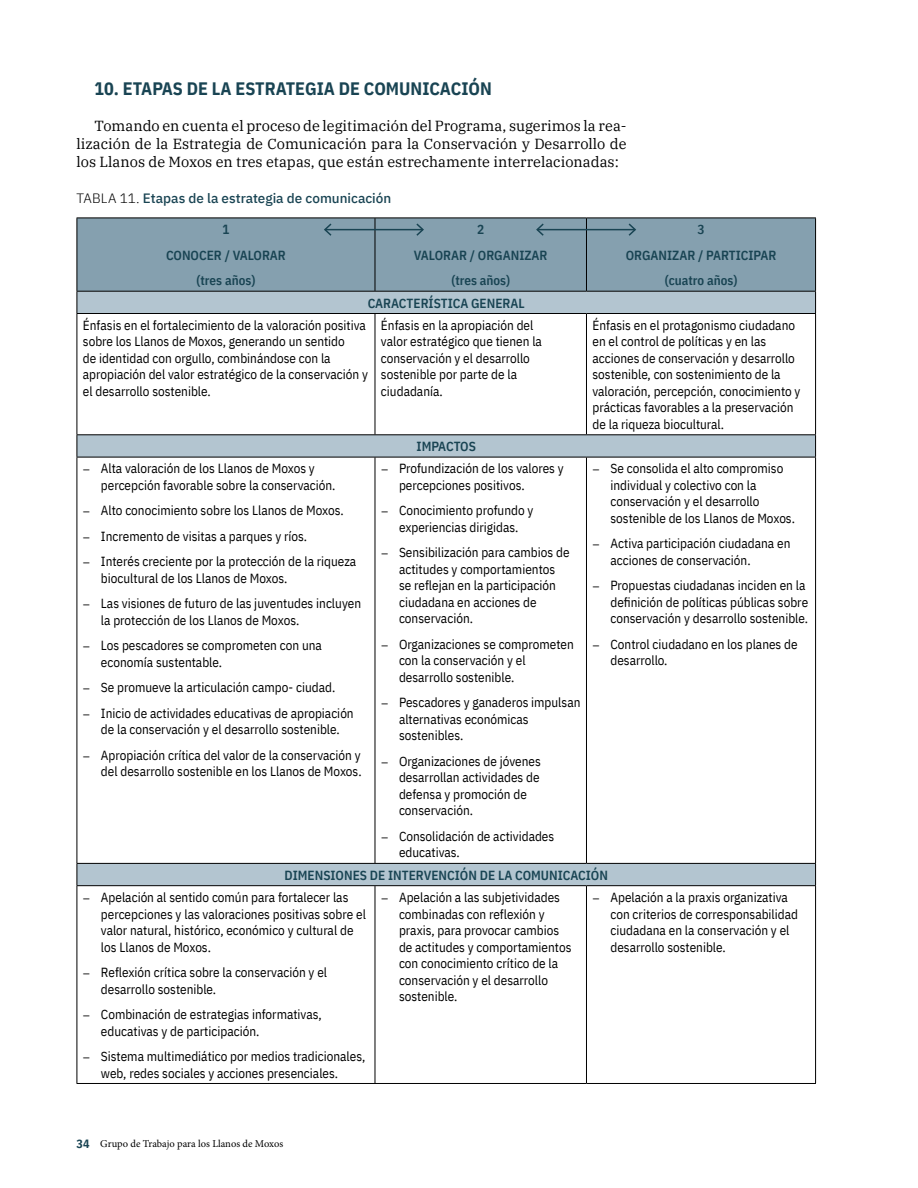
<style>
.page{position:relative;width:918px;height:1188px;background:#fff}
.page>*{position:absolute;margin:0;border:0;box-sizing:border-box;transform-origin:0 0}
.t1{font:700 18px "IBM Plex Sans Cond";color:#194453}
.t2{font:14.55px/18px "IBM Plex Serif";color:#000;text-align:justify}
.t3{font:500 13.5px "IBM Plex Sans";color:#194453}
.t4{font:13.2px/16.5px "IBM Plex Sans Cond";color:#000}
.t5{font:600 13.2px/25.5px "IBM Plex Sans Cond";color:#194453;text-align:center}
.t6{font:10.5px "Minion Pro";color:#000}
.s1{font-weight:300;color:#000}
.s2{font-family:"IBM Plex Sans Cond";font-weight:700;font-size:12px;color:#194453}
</style>
<div class="page">
<div style="left:78px;top:219px;width:737px;height:72px;background:#85a0af"></div>
<svg style="left:78px;top:292px;width:737px;height:593px"></svg>
<svg style="left:815px;top:292px;width:1px;height:21px"></svg>
<svg style="left:815px;top:435px;width:1px;height:22px"></svg>
<svg style="left:815px;top:864px;width:1px;height:21px"></svg>
<hr style="left:375px;top:218px;width:1px;height:73px;background:#000">
<hr style="left:77px;top:314px;width:1px;height:120px;background:#000">
<hr style="left:815px;top:314px;width:1px;height:120px;background:#000">
<hr style="left:77px;top:457px;width:1px;height:406px;background:#000">
<hr style="left:815px;top:457px;width:1px;height:406px;background:#000">
<hr style="left:77px;top:886px;width:1px;height:197px;background:#000">
<hr style="left:815px;top:886px;width:1px;height:197px;background:#000">
<hr style="left:77px;top:218px;width:298px;height:1px;background:#000">
<hr style="left:77px;top:218px;width:1px;height:73px;background:#000">
<hr style="left:375px;top:218px;width:211px;height:1px;background:#000">
<hr style="left:586px;top:218px;width:230px;height:1px;background:#000">
<hr style="left:586px;top:218px;width:1px;height:73px;background:#000">
<hr style="left:815px;top:218px;width:1px;height:73px;background:#000">
<hr style="left:77px;top:291px;width:298px;height:1px;background:#000">
<svg style="left:77px;top:292px;width:1px;height:21px"></svg>
<hr style="left:375px;top:291px;width:211px;height:1px;background:#000">
<hr style="left:586px;top:291px;width:230px;height:1px;background:#000">
<hr style="left:77px;top:313px;width:298px;height:1px;background:#000">
<hr style="left:375px;top:313px;width:211px;height:1px;background:#000">
<hr style="left:375px;top:314px;width:1px;height:120px;background:#000">
<hr style="left:586px;top:313px;width:230px;height:1px;background:#000">
<hr style="left:586px;top:314px;width:1px;height:120px;background:#000">
<hr style="left:77px;top:434px;width:298px;height:1px;background:#000">
<svg style="left:77px;top:435px;width:1px;height:22px"></svg>
<hr style="left:375px;top:434px;width:211px;height:1px;background:#000">
<hr style="left:586px;top:434px;width:230px;height:1px;background:#000">
<hr style="left:77px;top:457px;width:298px;height:1px;background:#000">
<hr style="left:375px;top:457px;width:211px;height:1px;background:#000">
<hr style="left:375px;top:457px;width:1px;height:406px;background:#000">
<hr style="left:586px;top:457px;width:230px;height:1px;background:#000">
<hr style="left:586px;top:457px;width:1px;height:406px;background:#000">
<hr style="left:77px;top:863px;width:298px;height:1px;background:#000">
<svg style="left:77px;top:864px;width:1px;height:21px"></svg>
<hr style="left:375px;top:863px;width:211px;height:1px;background:#000">
<hr style="left:586px;top:863px;width:230px;height:1px;background:#000">
<hr style="left:77px;top:885px;width:298px;height:1px;background:#000">
<hr style="left:375px;top:885px;width:211px;height:1px;background:#000">
<hr style="left:375px;top:886px;width:1px;height:197px;background:#000">
<hr style="left:586px;top:885px;width:230px;height:1px;background:#000">
<hr style="left:586px;top:886px;width:1px;height:197px;background:#000">
<hr style="left:77px;top:1083px;width:298px;height:1px;background:#000">
<hr style="left:375px;top:1083px;width:211px;height:1px;background:#000">
<hr style="left:586px;top:1083px;width:230px;height:1px;background:#000">
<hr style="left:325px;top:229px;width:98px;height:1px;background:#194453">
<svg style="left:323px;top:222px;width:10px;height:15px"></svg>
<svg style="left:415px;top:222px;width:10px;height:15px"></svg>
<hr style="left:537px;top:229px;width:98px;height:1px;background:#194453">
<svg style="left:535px;top:222px;width:10px;height:15px"></svg>
<svg style="left:627px;top:222px;width:10px;height:15px"></svg>
<svg style="left:83px;top:470px;width:10px;height:4px"></svg>
<svg style="left:83px;top:512px;width:10px;height:4px"></svg>
<svg style="left:83px;top:537px;width:10px;height:5px"></svg>
<svg style="left:83px;top:563px;width:10px;height:4px"></svg>
<svg style="left:83px;top:605px;width:10px;height:4px"></svg>
<svg style="left:83px;top:647px;width:10px;height:4px"></svg>
<svg style="left:83px;top:689px;width:10px;height:4px"></svg>
<svg style="left:83px;top:714px;width:10px;height:5px"></svg>
<svg style="left:83px;top:756px;width:10px;height:5px"></svg>
<svg style="left:382px;top:470px;width:10px;height:4px"></svg>
<svg style="left:382px;top:512px;width:10px;height:4px"></svg>
<svg style="left:382px;top:554px;width:10px;height:4px"></svg>
<svg style="left:382px;top:645px;width:10px;height:5px"></svg>
<svg style="left:382px;top:704px;width:10px;height:4px"></svg>
<svg style="left:382px;top:762px;width:10px;height:5px"></svg>
<svg style="left:382px;top:837px;width:10px;height:5px"></svg>
<svg style="left:593px;top:470px;width:10px;height:4px"></svg>
<svg style="left:593px;top:545px;width:10px;height:4px"></svg>
<svg style="left:593px;top:587px;width:10px;height:4px"></svg>
<svg style="left:593px;top:645px;width:10px;height:5px"></svg>
<h1 class="t1" style="left:95px;top:74px;width:399px">10. ETAPAS DE LA ESTRATEGIA DE COMUNICACIÓN</h1>
<p class="t2" style="left:77px;top:115px;width:552px;text-indent:18px">Tomando en cuenta el proceso de legitimación del Programa, sugerimos la rea&shy;lización de la Estrategia de Comunicación para la Conservación y Desarrollo de los Llanos de Moxos en tres etapas, que están estrechamente interrelacionadas:</p>
<p class="t3" style="left:77px;top:187px;width:316px"><span class="s1">TABLA 11.</span> Etapas de la estrategia de comunicación</p>
<p class="t5" style="left:166px;top:216px;width:121px">1<br>CONOCER / VALORAR (tres años)</p>
<p class="t5" style="left:414px;top:216px;width:135px">2<br>VALORAR / ORGANIZAR (tres años)</p>
<p class="t5" style="left:626px;top:216px;width:152px">3<br>ORGANIZAR / PARTICIPAR (cuatro años)</p>
<p class="t5" style="left:368px;top:289px;width:159px">CARACTERÍSTICA GENERAL</p>
<p class="t4" style="left:83px;top:316px;width:287px">Énfasis en el fortalecimiento de la valoración positiva sobre los Llanos de Moxos, generando un sentido<br>de identidad con orgullo, combinándose con la apropiación del valor estratégico de la conservación y el desarrollo sostenible.</p>
<p class="t4" style="left:381px;top:316px;width:162px">Énfasis en la apropiación del valor estratégico que tienen la conservación y el desarrollo sostenible por parte de la ciudadanía.</p>
<p class="t4" style="left:593px;top:316px;width:210px">Énfasis en el protagonismo ciudadano en el control de políticas y en las acciones de conservación y desarrollo sostenible, con sostenimiento de la valoración, percepción, conocimiento y prácticas favorables a la preservación de la riqueza biocultural.</p>
<p class="t5" style="left:417px;top:433px;width:61px">IMPACTOS</p>
<p class="t4" style="left:101px;top:459px;width:236px">Alta valoración de los Llanos de Moxos y percepción favorable sobre la conservación.</p>
<p class="t4" style="left:101px;top:497px;width:257px;line-height:25.5px">Alto conocimiento sobre los Llanos de Moxos.<br>Incremento de visitas a parques y ríos.<br>Interés creciente por la protección de la riqueza</p>
<p class="t4" style="left:101px;top:564px;width:262px;line-height:25.5px">biocultural de los Llanos de Moxos.<br>Las visiones de futuro de las juventudes incluyen</p>
<p class="t4" style="left:101px;top:606px;width:223px;line-height:25.5px">la protección de los Llanos de Moxos.<br>Los pescadores se comprometen con una</p>
<p class="t4" style="left:101px;top:648px;width:254px;line-height:25.5px">economía sustentable.<br>Se promueve la articulación campo- ciudad.<br>Inicio de actividades educativas de apropiación</p>
<p class="t4" style="left:101px;top:716px;width:261px;line-height:25.5px">de la conservación y el desarrollo sostenible.<br>Apropiación crítica del valor de la conservación y</p>
<p class="t4" style="left:101px;top:762px;width:262px">del desarrollo sostenible en los Llanos de Moxos.</p>
<p class="t4" style="left:399px;top:459px;width:166px">Profundización de los valores y percepciones positivos.</p>
<p class="t4" style="left:399px;top:501px;width:136px">Conocimiento profundo y experiencias dirigidas.</p>
<p class="t4" style="left:399px;top:543px;width:172px">Sensibilización para cambios de actitudes y comportamientos se reflejan en la participación ciudadana en acciones de conservación.</p>
<p class="t4" style="left:399px;top:635px;width:176px">Organizaciones se comprometen con la conservación y el desarrollo sostenible.</p>
<p class="t4" style="left:399px;top:693px;width:183px">Pescadores y ganaderos impulsan alternativas económicas sostenibles.</p>
<p class="t4" style="left:399px;top:752px;width:143px">Organizaciones de jóvenes desarrollan actividades de defensa y promoción de conservación.</p>
<p class="t4" style="left:399px;top:827px;width:157px">Consolidación de actividades educativas.</p>
<p class="t4" style="left:611px;top:459px;width:186px">Se consolida el alto compromiso individual y colectivo con la conservación y el desarrollo sostenible de los Llanos de Moxos.</p>
<p class="t4" style="left:611px;top:534px;width:181px">Activa participación ciudadana en acciones de conservación.</p>
<p class="t4" style="left:611px;top:576px;width:199px">Propuestas ciudadanas inciden en la definición de políticas públicas sobre conservación y desarrollo sostenible.</p>
<p class="t4" style="left:611px;top:635px;width:189px">Control ciudadano en los planes de desarrollo.</p>
<p class="t5" style="left:284px;top:861px;width:325px">DIMENSIONES DE INTERVENCIÓN DE LA COMUNICACIÓN</p>
<p class="t4" style="left:101px;top:888px;width:267px">Apelación al sentido común para fortalecer las percepciones y las valoraciones positivas sobre el valor natural, histórico, económico y cultural de los Llanos de Moxos.</p>
<p class="t4" style="left:101px;top:963px;width:228px">Reflexión crítica sobre la conservación y el desarrollo sostenible.</p>
<p class="t4" style="left:101px;top:1005px;width:222px">Combinación de estrategias informativas, educativas y de participación.</p>
<p class="t4" style="left:101px;top:1047px;width:266px">Sistema multimediático por medios tradicionales, web, redes sociales y acciones presenciales.</p>
<p class="t4" style="left:399px;top:888px;width:174px">Apelación a las subjetividades combinadas con reflexión y praxis, para provocar cambios de actitudes y comportamientos con conocimiento crítico de la conservación y el desarrollo sostenible.</p>
<p class="t4" style="left:611px;top:888px;width:189px">Apelación a la praxis organizativa con criterios de corresponsabilidad ciudadana en la conservación y el desarrollo sostenible.</p>
<p class="t6" style="left:77px;top:1137px;width:208px"><span class="s2">34</span> Grupo de Trabajo para los Llanos de Moxos</p>
</div>
